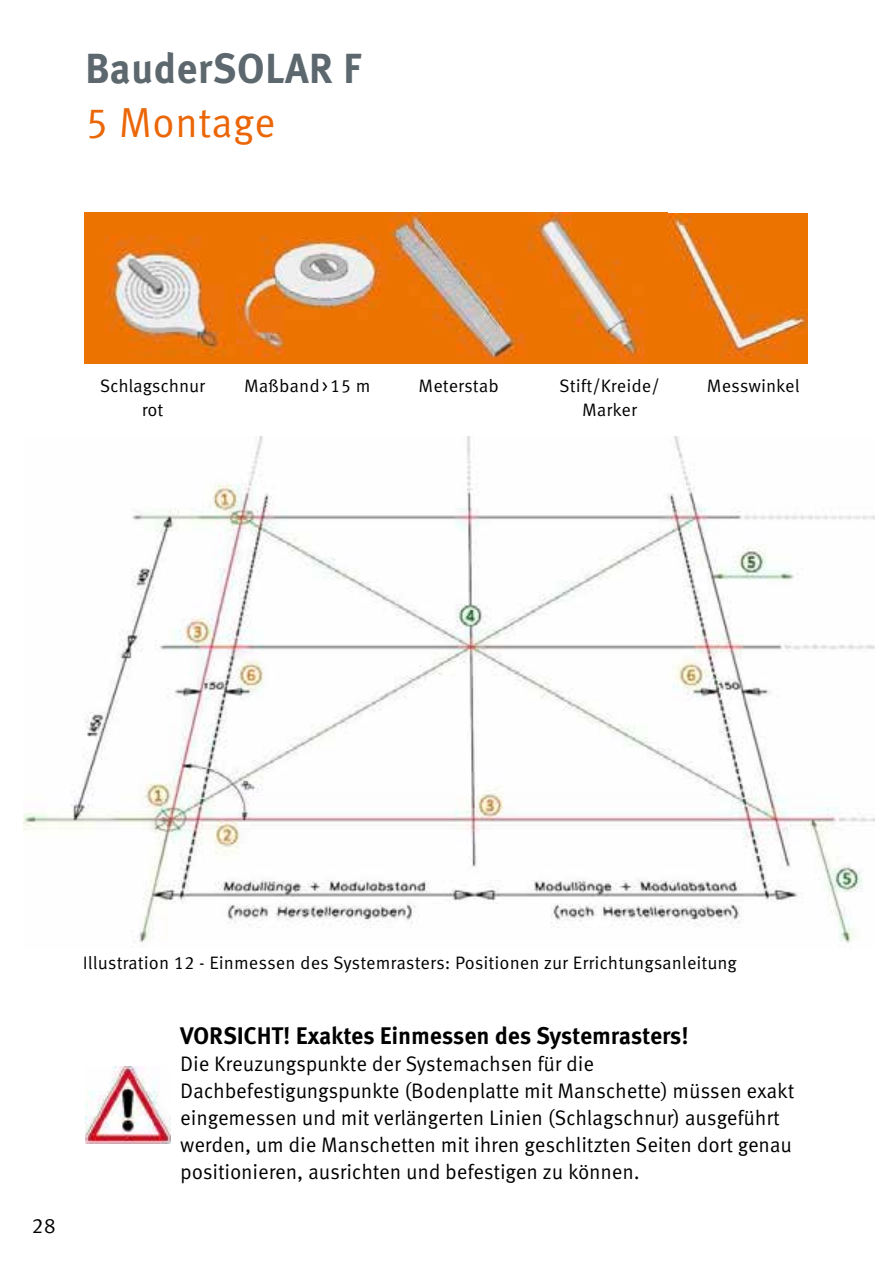
<style>
.page{position:relative;width:893px;height:1268px;background:#fff}
.page>*{position:absolute;margin:0;border:0;box-sizing:border-box;transform-origin:0 0}
.t1{font:700 42px "Meta Correspondence Pro";color:#5d676e;scale:.96 1}
.t2{font:42px "Meta Correspondence Pro";color:#eb6606}
.t3{font:700 24px "Meta Correspondence Pro";letter-spacing:-.015em;color:#000}
.t4{font:21px/27px "Meta Correspondence Pro";letter-spacing:-.01em;color:#000}
.t5{font:18px/24px "Meta Correspondence Pro";color:#000;text-align:center}
</style>
<div class="page">
<img style="left:85px;top:213px;width:152px;height:150px">
<img style="left:237px;top:213px;width:570px;height:150px">
<img style="left:23px;top:436px;width:852px;height:507px">
<img style="left:86px;top:1066px;width:85px;height:77px">
<h1 class="t1" style="left:85px;top:35px;width:290px">BauderSOLAR F</h1>
<h1 class="t2" style="left:85px;top:90px;width:192px">5 Montage</h1>
<p class="t5" style="left:100px;top:373px;width:107px">Schlagschnur rot</p>
<p class="t5" style="left:244px;top:373px;width:128px">Maßband&gt;15 m</p>
<p class="t5" style="left:419px;top:373px;width:82px">Meterstab</p>
<p class="t5" style="left:559px;top:373px;width:102px">Stift/Kreide/<br>Marker</p>
<p class="t5" style="left:707px;top:373px;width:94px">Messwinkel</p>
<p class="t4" style="left:32px;top:1210px;width:26px">28</p>
<p class="t5" style="left:83px;top:949px;width:656px">Illustration 12 - Einmessen des Systemrasters: Positionen zur Errichtungsanleitung</p>
<p class="t3" style="left:180px;top:1016px;width:510px">VORSICHT! Exaktes Einmessen des Systemrasters!</p>
<p class="t4" style="left:180px;top:1048px;width:616px">Die Kreuzungspunkte der Systemachsen für die Dachbefestigungspunkte (Bodenplatte mit Manschette) müssen exakt eingemessen und mit verlängerten Linien (Schlagschnur) ausgeführt werden, um die Manschetten mit ihren geschlitzten Seiten dort genau positionieren, ausrichten und befestigen zu können.</p>
</div>
